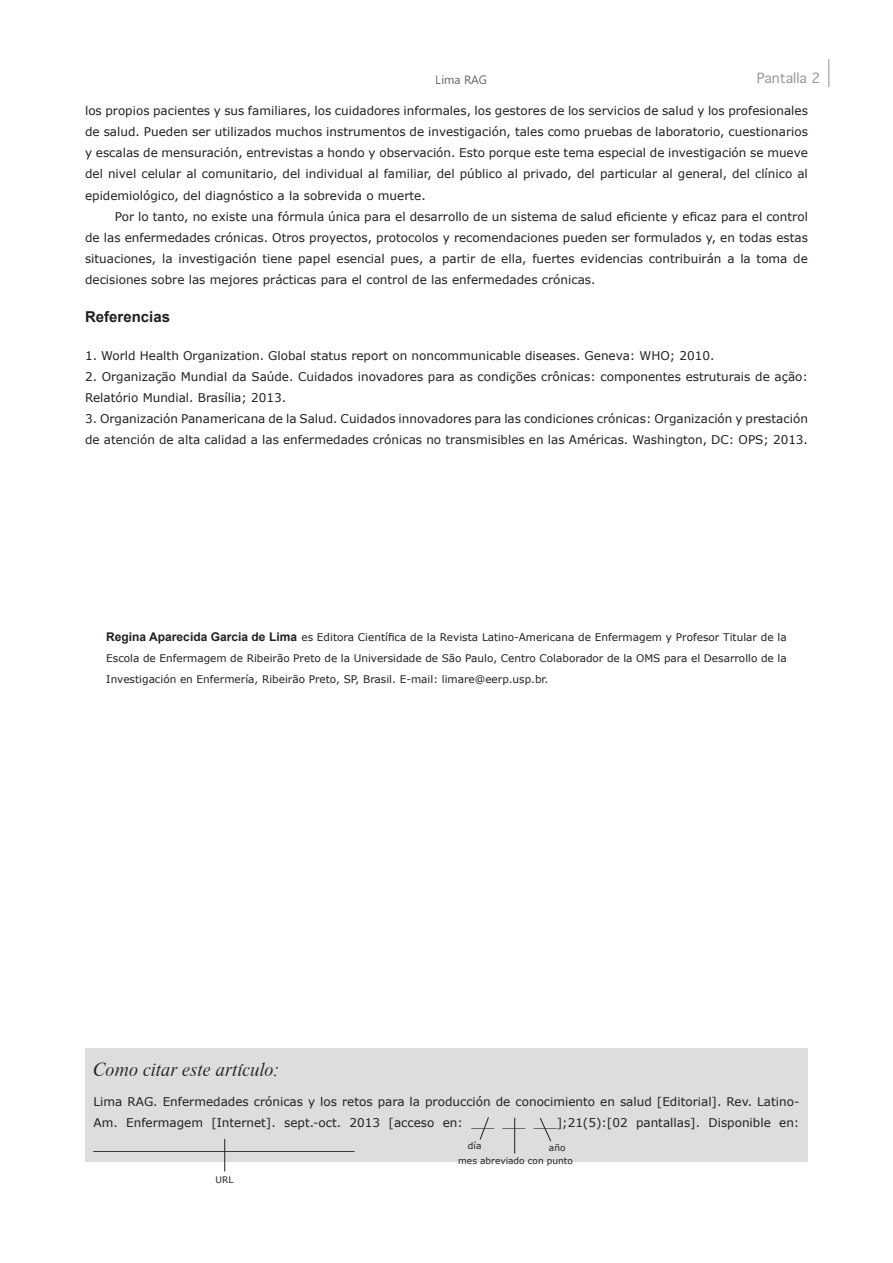
<style>
.page{position:relative;width:893px;height:1263px;background:#fff}
.page>*{position:absolute;margin:0;border:0;box-sizing:border-box;transform-origin:0 0}
.t1{font:18px "Times New Roman";color:#231f20}
.t2{font:18px "Dutch 801 BT Italic Headline";letter-spacing:.02em;color:#231f20}
._13__Seção{font:700 15px "Arial";color:#231f20}
.t3{font:13.5px "Geneva";color:#6c6d70}
._16__Texto{font:12px/21px "Verdana";color:#231f20;text-align:justify}
._18__Referências{font:12px/21px "Verdana";color:#231f20}
.t4{font:12px "Segoe UI";color:#231f20}
.t5{font:10.5px/21px "Verdana";color:#231f20;text-align:justify}
._18__Referências-2{font:9px "Verdana";color:#231f20}
.s1{font-family:"Arial";font-weight:700;font-size:12px}
</style>
<div class="page">
<svg style="left:828px;top:59px;width:1px;height:28px"></svg>
<div style="left:85px;top:1048px;width:723px;height:114px;background:#dcdddf"></div>
<hr style="left:224px;top:1139px;width:1px;height:32px;background:#231f20">
<svg style="left:480px;top:1117px;width:9px;height:23px"></svg>
<hr style="left:514px;top:1118px;width:1px;height:35px;background:#231f20">
<svg style="left:540px;top:1118px;width:11px;height:24px"></svg>
<p class="t4" style="left:436px;top:71px;width:53px">Lima RAG</p>
<p class="t3" style="left:756px;top:70px;width:65px">Pantalla 2</p>
<p class="_16__Texto" style="left:85px;top:100px;width:724px">los propios pacientes y sus familiares, los cuidadores informales, los gestores de los servicios de salud y los profesionales de salud. Pueden ser utilizados muchos instrumentos de investigación, tales como pruebas de laboratorio, cuestionarios y escalas de mensuración, entrevistas a hondo y observación. Esto porque este tema especial de investigación se mueve del nivel celular al comunitario, del individual al familiar, del público al privado, del particular al general, del clínico al epidemiológico, del diagnóstico a la sobrevida o muerte.</p>
<p class="_16__Texto" style="left:85px;top:205px;width:724px;text-indent:30px">Por lo tanto, no existe una fórmula única para el desarrollo de un sistema de salud eficiente y eficaz para el control de las enfermedades crónicas. Otros proyectos, protocolos y recomendaciones pueden ser formulados y, en todas estas situaciones, la investigación tiene papel esencial pues, a partir de ella, fuertes evidencias contribuirán a la toma de decisiones sobre las mejores prácticas para el control de las enfermedades crónicas.</p>
<p class="_13__Seção" style="left:85px;top:306px;width:87px">Referencias</p>
<p class="_18__Referências" style="left:85px;top:344px;width:631px">1. World Health Organization. Global status report on noncommunicable diseases. Geneva: WHO; 2010.</p>
<p class="_18__Referências" style="left:85px;top:365px;width:724px">2. Organização Mundial da Saúde. Cuidados inovadores para as condições crônicas: componentes estruturais de ação:<br>Relatório Mundial. Brasília; 2013.</p>
<p class="_18__Referências" style="left:85px;top:407px;width:724px">3. Organización Panamericana de la Salud. Cuidados innovadores para las condiciones crónicas: Organización y prestación de atención de alta calidad a las enfermedades crónicas no transmisibles en las Américas. Washington, DC: OPS; 2013.</p>
<p class="t5" style="left:106px;top:626px;width:682px"><span class="s1">Regina Aparecida Garcia de Lima</span> es Editora Científica de la Revista Latino-Americana de Enfermagem y Profesor Titular de la Escola de Enfermagem de Ribeirão Preto de la Universidade de São Paulo, Centro Colaborador de la OMS para el Desarrollo de la Investigación en Enfermería, Ribeirão Preto, SP, Brasil. E-mail: limare@eerp.usp.br.</p>
<p class="t2" style="left:94px;top:1059px;width:187px">Como citar este artículo:</p>
<p class="_16__Texto" style="left:94px;top:1090px;width:707px">Lima RAG. Enfermedades crónicas y los retos para la producción de conocimiento en salud [Editorial]. Rev. Latino-<br>Am. Enfermagem [Internet]. sept.-oct. 2013 [acceso en: ___ ___ ___];21(5):[02 pantallas]. Disponible en:</p>
<p class="t1" style="left:94px;top:1129px;width:262px">_____________________________</p>
<p class="_18__Referências-2" style="left:468px;top:1140px;width:15px">día</p>
<p class="_18__Referências-2" style="left:458px;top:1155px;width:116px">mes abreviado con punto</p>
<p class="_18__Referências-2" style="left:549px;top:1142px;width:18px">año</p>
<p class="_18__Referências-2" style="left:216px;top:1174px;width:19px">URL</p>
</div>
